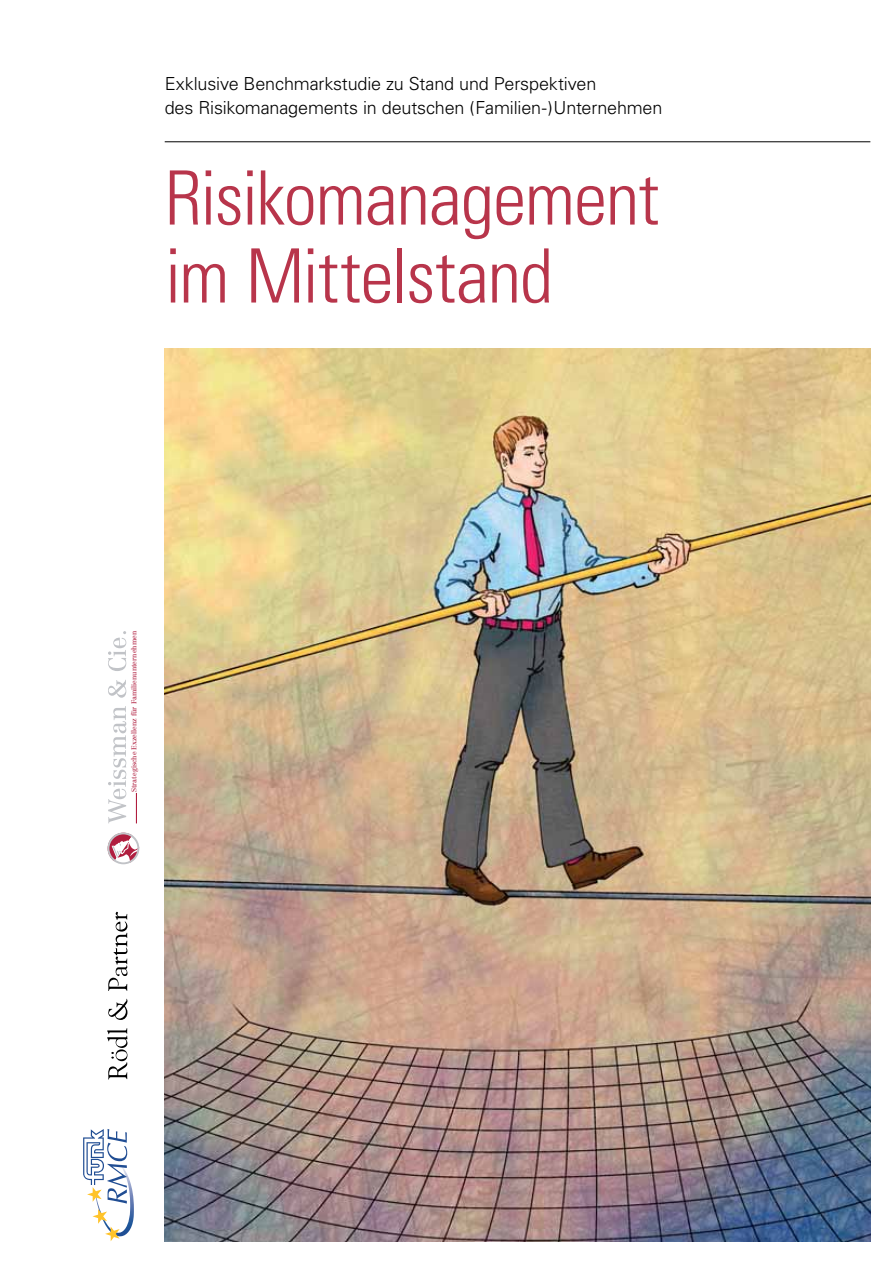
<style>
.page{position:relative;width:893px;height:1263px;background:#fff}
.page>*{position:absolute;margin:0;border:0;box-sizing:border-box;transform-origin:0 0}
.t1{font:300 condensed 75px/78px "Univers";letter-spacing:-.015em;color:#b8354b}
.t2{font:300 18px/24px "Univers";letter-spacing:-.01em;color:#000}
.t3{font:6.9px "Centennial";color:#b01e3f}
</style>
<div class="page">
<svg style="left:107px;top:832px;width:32px;height:32px"></svg>
<hr style="left:136px;top:793px;width:1px;height:30px;background:#b01e3f">
<svg style="left:108px;top:706px;width:18px;height:117px"></svg>
<svg style="left:108px;top:680px;width:18px;height:18px"></svg>
<svg style="left:108px;top:631px;width:18px;height:40px"></svg>
<svg style="left:83px;top:1129px;width:51px;height:112px"></svg>
<svg style="left:107px;top:1028px;width:20px;height:52px"></svg>
<svg style="left:108px;top:999px;width:19px;height:21px"></svg>
<svg style="left:108px;top:912px;width:19px;height:79px"></svg>
<hr style="left:165px;top:141px;width:705px;height:1px;background:#000">
<img style="left:165px;top:349px;width:705px;height:892px">
<p class="t2" style="left:165px;top:73px;width:499px">Exklusive Benchmarkstudie zu Stand und Perspektiven<br>des Risikomanagements in deutschen (Familien-)Unternehmen</p>
<h1 class="t1" style="left:165px;top:167px;width:496px">Risikomanagement im Mittelstand</h1>
<p class="t3" style="left:131px;top:792px;width:163px;rotate:-90deg">Strategische Exzellenz für Familienunternehmen</p>
</div>
